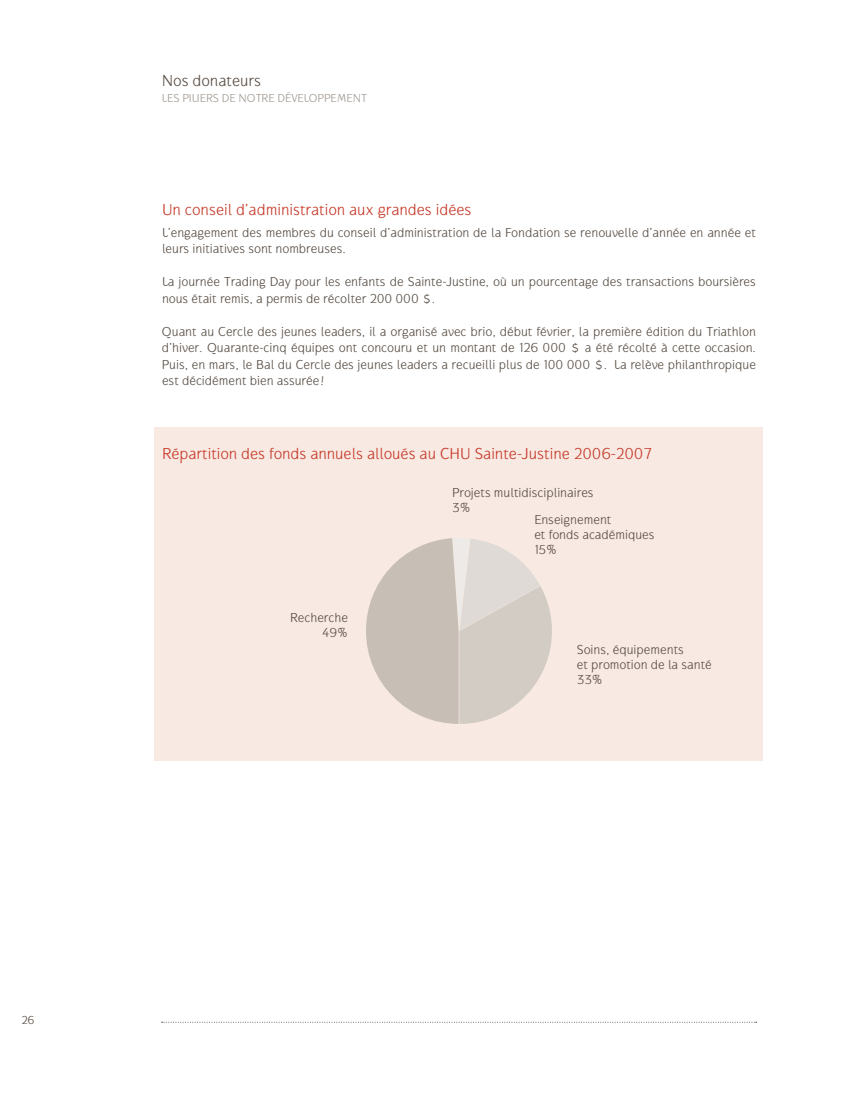
<style>
.page{position:relative;width:864px;height:1107px;background:#fff}
.page>*{position:absolute;margin:0;border:0;box-sizing:border-box;transform-origin:0 0}
.t1{font:16.5px "Gauntlet Classic";color:#c63929}
.t2{font:16.5px "Gauntlet Classic";color:#594e45}
.t3{font:13.5px/15px "Gauntlet Classic";color:#594e45}
.t4{font:12px "Gauntlet Classic";color:#a49b94}
.t5{font:12px "Gauntlet Classic";color:#594e45}
.s1{font-family:"Gauntlet";font-weight:100;font-size:18px}
</style>
<div class="page">
<svg style="left:162px;top:1022px;width:595px;height:1px"></svg>
<div style="left:155px;top:428px;width:608px;height:333px;background:#f8eae3"></div>
<svg style="left:366px;top:538px;width:186px;height:186px"></svg>
<p class="t2" style="left:162px;top:70px;width:101px">N os donateurs</p>
<p class="t4" style="left:162px;top:91px;width:207px">Les piliers de notre développem ent</p>
<p class="t1" style="left:162px;top:200px;width:311px">U n conseil d’administration aux grandes idées</p>
<p class="t3" style="left:162px;top:224px;width:595px;line-height:16.5px">L’engagement des membres du conseil d’administration de la Fondation se renouvelle d’année en année et leurs initiatives sont nombreuses.</p>
<p class="t3" style="left:162px;top:274px;width:595px;line-height:16.5px">La journée Trading Day pour les enfants de Sainte-Justine, où un pourcentage des transactions boursières nous était remis, a permis de récolter 200 000 <span class="s1">$</span>.</p>
<p class="t3" style="left:162px;top:323px;width:596px;line-height:16.5px;text-align:justify">Quant au Cercle des jeunes leaders, il a organisé avec brio, début février, la première édition du Triathlon d’hiver. Quarante-cinq équipes ont concouru et un montant de 126 000 <span class="s1">$</span> a été récolté à cette occasion.<br>Puis, en mars, le Bal du Cercle des jeunes leaders a recueilli plus de 100 000 <span class="s1">$</span>. La relève philanthropique est décidément bien assurée!</p>
<p class="t1" style="left:162px;top:444px;width:492px">Répartition des fonds annuels alloués au CHU Sainte-Justine 2006-2007</p>
<p class="t3" style="left:290px;top:610px;width:59px;text-align:right">Recherche<br>49%</p>
<p class="t3" style="left:452px;top:485px;width:143px">Projets multidisciplinaires<br>3%</p>
<p class="t3" style="left:534px;top:512px;width:122px">Enseignement<br>et fonds académiques<br>15%</p>
<p class="t3" style="left:577px;top:642px;width:137px">Soins, équipements<br>et promotion de la santé<br>33%</p>
<p class="t5" style="left:21px;top:1013px;width:15px">26</p>
</div>
